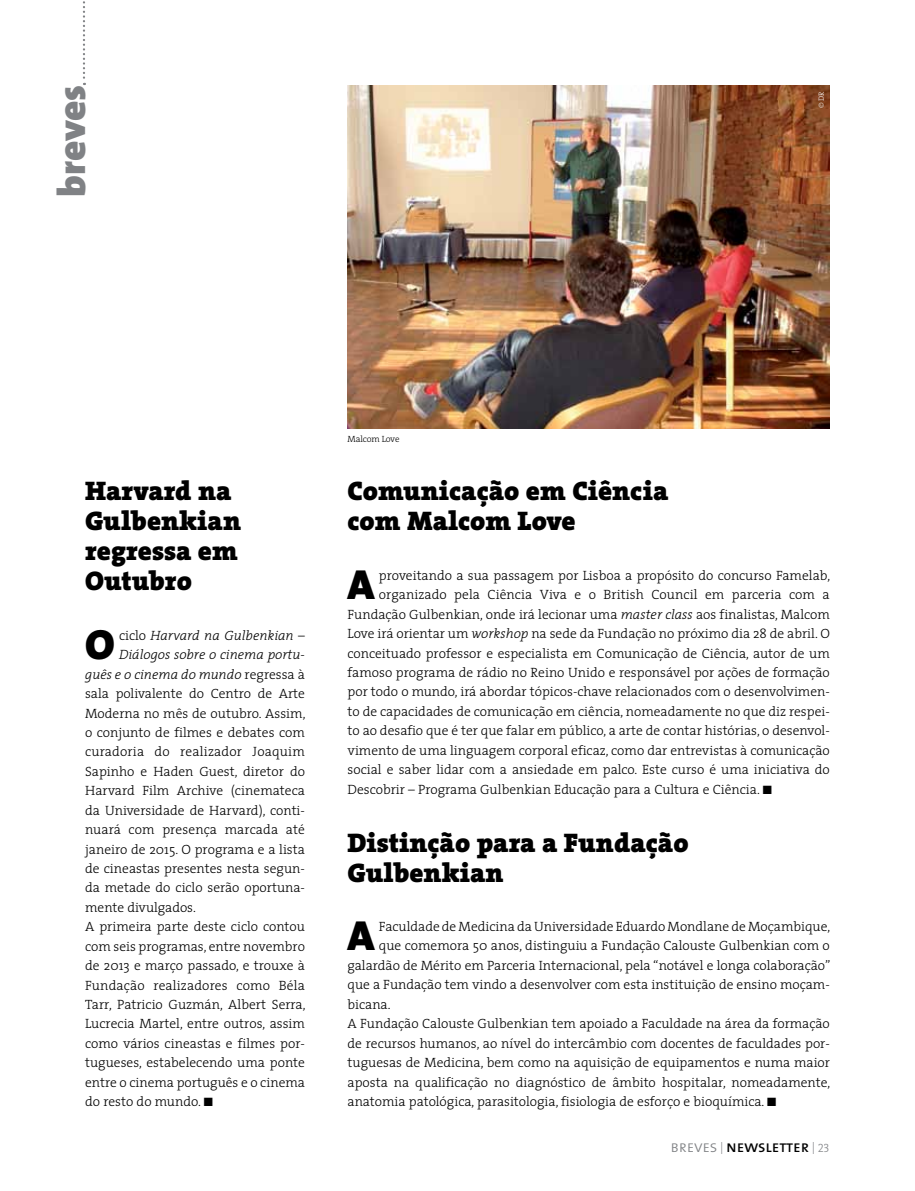
<style>
.page{position:relative;width:915px;height:1191px;background:#fff}
.page>*{position:absolute;margin:0;border:0;box-sizing:border-box;transform-origin:0 0}
.t1{font:42.3px "The Sans Black Caps";color:#000}
.t2{font:900 39px "The Sans";color:#808285}
.t3{font:900 27px/30px "The Serif";color:#000}
.t4{font:16.5px "The Mix Caps";letter-spacing:-.01em;color:#000}
.t5{font:300 13.5px "The Serif";color:#000}
.t6{font:italic 300 13.5px "The Serif";color:#000}
.t7{font:300 9px "The Serif";letter-spacing:-.01em;color:#000}
.t8{font:300 7.5px "The Serif";color:#fff}
.s1{font-style:normal}
.s2{font-style:italic}
.s3{font-family:"The Mix Light Caps";color:#808285}
.s4{font-family:"The Serif Light Caps";font-size:12px;color:#808285}
</style>
<div class="page">
<svg style="left:83px;top:1px;width:2px;height:84px"></svg>
<img style="left:347px;top:85px;width:482px;height:344px">
<h2 class="t2" style="left:39px;top:197px;width:114px;rotate:-90deg">breves</h2>
<p class="t8" style="left:814px;top:108px;width:19px;rotate:-90deg">© DR</p>
<h3 class="t3" style="left:85px;top:476px;width:157px">Harvard na<br>Gulbenkian regressa em<br>Outubro</h3>
<h1 class="t1" style="left:85px;top:609px;width:31px">O</h1>
<p class="t6" style="left:119px;top:624px;width:187px"><span class="s1">ciclo</span> Harvard na Gulbenkian –</p>
<p class="t6" style="left:119px;top:643px;width:187px">Diálogos sobre o cinema portu-</p>
<p class="t6" style="left:85px;top:663px;width:221px">guês e o cinema do mundo <span class="s1">regressa à</span></p>
<p class="t5" style="left:85px;top:682px;width:221px">sala polivalente do Centro de Arte</p>
<p class="t5" style="left:85px;top:702px;width:222px">Moderna no mês de outubro. Assim,</p>
<p class="t5" style="left:85px;top:721px;width:221px">o conjunto de filmes e debates com</p>
<p class="t5" style="left:85px;top:740px;width:221px">curadoria do realizador Joaquim</p>
<p class="t5" style="left:85px;top:760px;width:221px">Sapinho e Haden Guest, diretor do</p>
<p class="t5" style="left:85px;top:779px;width:221px">Harvard Film Archive (cinemateca</p>
<p class="t5" style="left:85px;top:799px;width:221px">da Universidade de Harvard), conti‑</p>
<p class="t5" style="left:85px;top:818px;width:221px">nuará com presença marcada até</p>
<p class="t5" style="left:85px;top:838px;width:221px">janeiro de 2015. O programa e a lista</p>
<p class="t5" style="left:85px;top:857px;width:221px">de cineastas presentes nesta segun‑</p>
<p class="t5" style="left:85px;top:876px;width:221px">da metade do ciclo serão oportuna‑</p>
<p class="t5" style="left:85px;top:896px;width:112px">mente divulgados.</p>
<p class="t5" style="left:85px;top:915px;width:221px">A primeira parte deste ciclo contou</p>
<p class="t5" style="left:85px;top:935px;width:221px">com seis programas, entre novembro</p>
<p class="t5" style="left:85px;top:954px;width:221px">de 2013 e março passado, e trouxe à</p>
<p class="t5" style="left:85px;top:974px;width:221px">Fundação realizadores como Béla</p>
<p class="t5" style="left:85px;top:993px;width:222px">Tarr, Patricio Guzmán, Albert Serra,</p>
<p class="t5" style="left:85px;top:1012px;width:221px">Lucrecia Martel, entre outros, assim</p>
<p class="t5" style="left:85px;top:1032px;width:221px">como vários cineastas e filmes por‑</p>
<p class="t5" style="left:85px;top:1051px;width:221px">tugueses, estabelecendo uma ponte</p>
<p class="t5" style="left:85px;top:1071px;width:221px">entre o cinema português e o cinema</p>
<p class="t5" style="left:85px;top:1090px;width:129px">do resto do mundo. ■</p>
<p class="t7" style="left:347px;top:431px;width:53px">Malcom Love</p>
<h3 class="t3" style="left:347px;top:476px;width:322px">Comunicação em Ciência com Malcom Love</h3>
<h1 class="t1" style="left:347px;top:549px;width:29px">A</h1>
<p class="t5" style="left:379px;top:564px;width:453px">proveitando a sua passagem por Lisboa a propósito do concurso Famelab,</p>
<p class="t5" style="left:379px;top:583px;width:452px">organizado pela Ciência Viva e o British Council em parceria com a</p>
<p class="t5" style="left:347px;top:603px;width:483px">Fundação Gulbenkian, onde irá lecionar uma <span class="s2">master class</span> aos finalistas, Malcom</p>
<p class="t5" style="left:347px;top:622px;width:483px">Love irá orientar um <span class="s2">workshop</span> na sede da Fundação no próximo dia 28 de abril. O</p>
<p class="t5" style="left:347px;top:642px;width:483px">conceituado professor e especialista em Comunicação de Ciência, autor de um</p>
<p class="t5" style="left:347px;top:661px;width:483px">famoso programa de rádio no Reino Unido e responsável por ações de formação</p>
<p class="t5" style="left:347px;top:680px;width:483px">por todo o mundo, irá abordar tópicos-chave relacionados com o desenvolvimen‑</p>
<p class="t5" style="left:347px;top:700px;width:483px">to de capacidades de comunicação em ciência, nomeadamente no que diz respei‑</p>
<p class="t5" style="left:347px;top:719px;width:483px">to ao desafio que é ter que falar em público, a arte de contar histórias, o desenvol‑</p>
<p class="t5" style="left:347px;top:739px;width:483px">vimento de uma linguagem corporal eficaz, como dar entrevistas à comunicação</p>
<p class="t5" style="left:347px;top:758px;width:483px">social e saber lidar com a ansiedade em palco. Este curso é uma iniciativa do</p>
<p class="t5" style="left:347px;top:778px;width:425px">Descobrir – Programa Gulbenkian Educação para a Cultura e Ciência. ■</p>
<h3 class="t3" style="left:347px;top:827px;width:342px">Distinção para a Fundação<br>Gulbenkian</h3>
<h1 class="t1" style="left:347px;top:900px;width:29px">A</h1>
<p class="t5" style="left:379px;top:915px;width:453px">Faculdade de Medicina da Universidade Eduardo Mondlane de Moçambique,</p>
<p class="t5" style="left:379px;top:934px;width:452px">que comemora 50 anos, distinguiu a Fundação Calouste Gulbenkian com o</p>
<p class="t5" style="left:347px;top:954px;width:484px">galardão de Mérito em Parceria Internacional, pela “notável e longa colaboração”</p>
<p class="t5" style="left:347px;top:973px;width:483px">que a Fundação tem vindo a desenvolver com esta instituição de ensino moçam‑</p>
<p class="t5" style="left:347px;top:993px;width:44px">bicana.</p>
<p class="t5" style="left:347px;top:1012px;width:483px">A Fundação Calouste Gulbenkian tem apoiado a Faculdade na área da formação</p>
<p class="t5" style="left:347px;top:1032px;width:483px">de recursos humanos, ao nível do intercâmbio com docentes de faculdades por‑</p>
<p class="t5" style="left:347px;top:1051px;width:483px">tuguesas de Medicina, bem como na aquisição de equipamentos e numa maior</p>
<p class="t5" style="left:347px;top:1070px;width:484px">aposta na qualificação no diagnóstico de âmbito hospitalar, nomeadamente,</p>
<p class="t5" style="left:347px;top:1090px;width:430px">anatomia patológica, parasitologia, fisiologia de esforço e bioquímica. ■</p>
<p class="t4" style="left:670px;top:1132px;width:161px"><span class="s3">breves</span> <span class="s4">|</span> newsletter <span class="s4">| 23</span></p>
</div>
